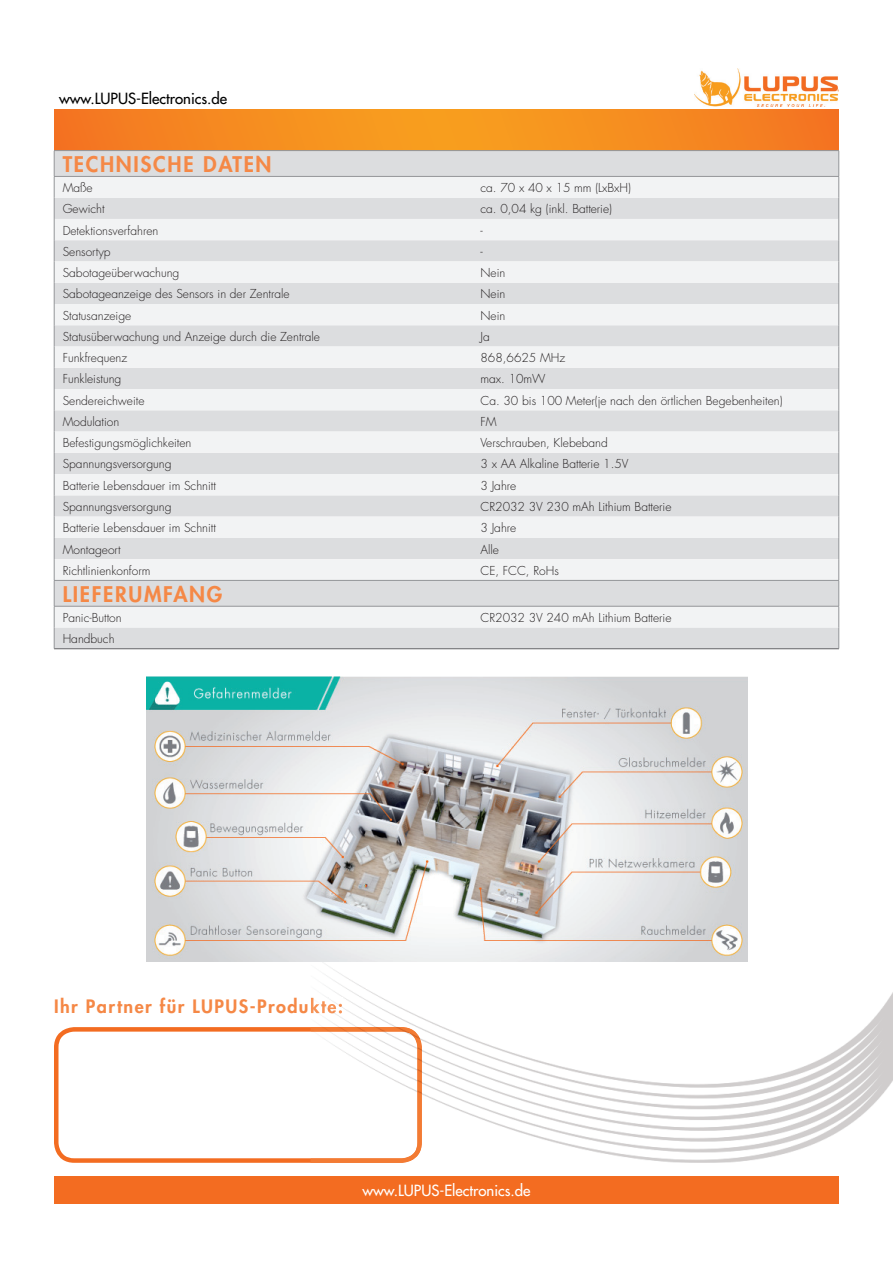
<style>
.page{position:relative;width:893px;height:1263px;background:#fff}
.page>*{position:absolute;margin:0;border:0;box-sizing:border-box;transform-origin:0 0}
.t1{font:800 21px "Futura Std";letter-spacing:.08em;color:#f58846}
.t2{font:800 18px "Futura Std";letter-spacing:.08em;color:#f58846}
.t3{font:500 15px "Futura Std";color:#fff}
.t4{font:500 15px "Futura Std";color:#000}
.t5{font:300 12px "Futura Std";color:#231f20}
</style>
<div class="page">
<svg style="left:54px;top:109px;width:785px;height:41px;background:#f58b20"></svg>
<div style="left:54px;top:1176px;width:785px;height:27px;background:#f36c21"></div>
<img style="left:694px;top:69px;width:145px;height:38px">
<svg style="left:54px;top:1027px;width:256px;height:136px"></svg>
<img style="left:311px;top:953px;width:582px;height:210px">
<img style="left:310px;top:1027px;width:112px;height:136px">
<img style="left:311px;top:997px;width:31px;height:16px">
<div style="left:55px;top:151px;width:783px;height:497px;background:#dcdddf"></div>
<svg style="left:55px;top:177px;width:783px;height:450px;fill:#f2f3f4"></svg>
<hr style="left:54px;top:648px;width:418px;height:1px;background:#636366">
<hr style="left:472px;top:648px;width:367px;height:1px;background:#636366">
<hr style="left:54px;top:150px;width:418px;height:1px;background:#939598">
<hr style="left:472px;top:150px;width:367px;height:1px;background:#939598">
<hr style="left:54px;top:176px;width:418px;height:1px;background:#939598">
<hr style="left:472px;top:176px;width:367px;height:1px;background:#939598">
<hr style="left:54px;top:580px;width:418px;height:1px;background:#939598">
<hr style="left:472px;top:580px;width:367px;height:1px;background:#939598">
<hr style="left:54px;top:606px;width:418px;height:1px;background:#939598">
<hr style="left:472px;top:606px;width:367px;height:1px;background:#939598">
<svg style="left:54px;top:151px;width:1px;height:497px"></svg>
<svg style="left:838px;top:151px;width:1px;height:497px"></svg>
<img style="left:147px;top:676px;width:600px;height:286px">
<p class="t4" style="left:59px;top:90px;width:170px">www.LUPUS-Electronics.de</p>
<h1 class="t1" style="left:63px;top:151px;width:210px">TECHNISCHE DATEN</h1>
<p class="t5" style="left:63px;top:180px;width:32px">Maße</p>
<p class="t5" style="left:480px;top:180px;width:152px">ca. 70 x 40 x 15 mm (LxBxH)</p>
<p class="t5" style="left:63px;top:202px;width:43px">Gewicht</p>
<p class="t5" style="left:480px;top:202px;width:133px">ca. 0,04 kg (inkl. Batterie)</p>
<p class="t5" style="left:63px;top:223px;width:97px">Detektionsverfahren</p>
<p class="t5" style="left:480px;top:223px;width:4px">-</p>
<p class="t5" style="left:63px;top:244px;width:49px">Sensortyp</p>
<p class="t5" style="left:480px;top:244px;width:4px">-</p>
<p class="t5" style="left:63px;top:265px;width:118px">Sabotageüberwachung</p>
<p class="t5" style="left:480px;top:265px;width:26px">Nein</p>
<p class="t5" style="left:63px;top:287px;width:229px">Sabotageanzeige des Sensors in der Zentrale</p>
<p class="t5" style="left:480px;top:287px;width:26px">Nein</p>
<p class="t5" style="left:63px;top:308px;width:70px">Statusanzeige</p>
<p class="t5" style="left:480px;top:308px;width:26px">Nein</p>
<p class="t5" style="left:63px;top:329px;width:259px">Statusüberwachung und Anzeige durch die Zentrale</p>
<p class="t5" style="left:480px;top:329px;width:11px">Ja</p>
<p class="t5" style="left:63px;top:350px;width:66px">Funkfrequenz</p>
<p class="t5" style="left:480px;top:350px;width:86px">868,6625 MHz</p>
<p class="t5" style="left:63px;top:372px;width:60px">Funkleistung</p>
<p class="t5" style="left:480px;top:372px;width:67px">max. 10mW</p>
<p class="t5" style="left:63px;top:393px;width:83px">Sendereichweite</p>
<p class="t5" style="left:480px;top:393px;width:304px">Ca. 30 bis 100 Meter(je nach den örtlichen Begebenheiten)</p>
<p class="t5" style="left:63px;top:414px;width:58px">Modulation</p>
<p class="t5" style="left:480px;top:414px;width:18px">FM</p>
<p class="t5" style="left:63px;top:435px;width:130px">Befestigungsmöglichkeiten</p>
<p class="t5" style="left:480px;top:435px;width:129px">Verschrauben, Klebeband</p>
<p class="t5" style="left:63px;top:457px;width:110px">Spannungsversorgung</p>
<p class="t5" style="left:480px;top:457px;width:150px">3 x AA Alkaline Batterie 1.5V</p>
<p class="t5" style="left:63px;top:478px;width:155px">Batterie Lebensdauer im Schnitt</p>
<p class="t5" style="left:480px;top:478px;width:37px">3 Jahre</p>
<p class="t5" style="left:63px;top:499px;width:110px">Spannungsversorgung</p>
<p class="t5" style="left:480px;top:499px;width:192px">CR2032 3V 230 mAh Lithium Batterie</p>
<p class="t5" style="left:63px;top:521px;width:155px">Batterie Lebensdauer im Schnitt</p>
<p class="t5" style="left:480px;top:521px;width:37px">3 Jahre</p>
<p class="t5" style="left:63px;top:542px;width:60px">Montageort</p>
<p class="t5" style="left:480px;top:542px;width:20px">Alle</p>
<p class="t5" style="left:63px;top:563px;width:89px">Richtlinienkonform</p>
<p class="t5" style="left:480px;top:563px;width:80px">CE, FCC, RoHs</p>
<h1 class="t1" style="left:63px;top:581px;width:161px">LIEFERUMFANG</h1>
<p class="t5" style="left:63px;top:610px;width:60px">Panic-Button</p>
<p class="t5" style="left:480px;top:610px;width:192px">CR2032 3V 240 mAh Lithium Batterie</p>
<p class="t5" style="left:63px;top:631px;width:53px">Handbuch</p>
<h2 class="t2" style="left:54px;top:995px;width:290px">Ihr Partner für LUPUS-Produkte:</h2>
<p class="t3" style="left:362px;top:1181px;width:170px">www.LUPUS-Electronics.de</p>
</div>
